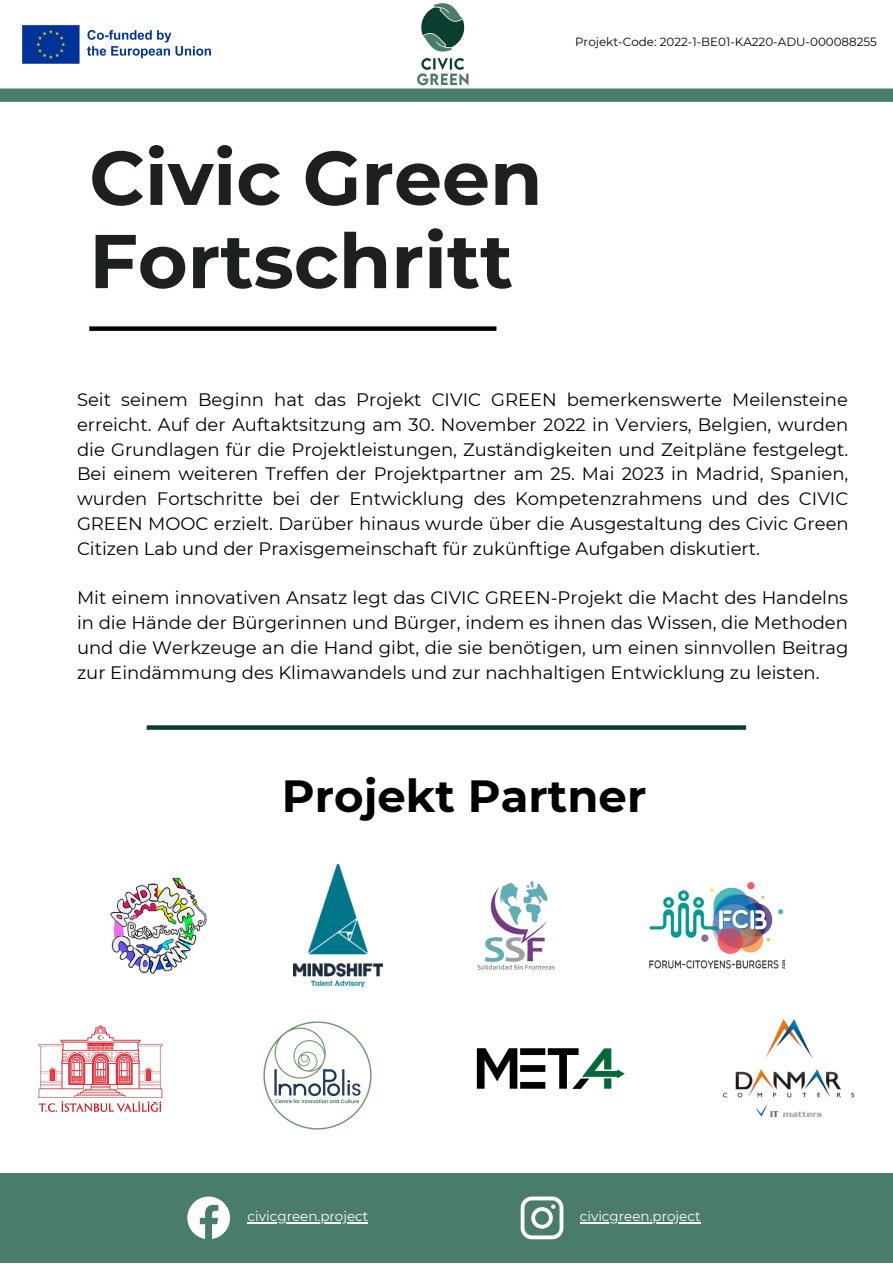
<style>
.page{position:relative;width:893px;height:1264px;background:#fff}
.page>*{position:absolute;margin:0;border:0;box-sizing:border-box;transform-origin:0 0}
.t1{font:700 76.05px/83.2px "Montserrat";color:#1c2120}
.t2{font:700 45px "Montserrat";color:#000}
.t3{font:18px/24.8px "Montserrat";color:#000;text-align:justify}
.t4{font:13.5px "Montserrat";color:#fff}
.t5{font:11.85px "Montserrat";color:#000}
</style>
<div class="page">
<div style="left:89px;top:326px;width:407px;height:5px;background:#000"></div>
<img style="left:22px;top:25px;width:189px;height:39px">
<div style="left:0;top:88px;width:892px;height:14px;background:#497c69"></div>
<img style="left:417px;top:3px;width:52px;height:83px">
<svg style="left:147px;top:725px;width:599px;height:4px;background:#1b4b40"></svg>
<div style="left:0;top:1173px;width:892px;height:89px;background:#497c69"></div>
<svg style="left:187px;top:1196px;width:43px;height:43px"></svg>
<hr style="left:247px;top:1222px;width:121px;height:1px;background:#fff">
<svg style="left:520px;top:1196px;width:43px;height:43px"></svg>
<hr style="left:579px;top:1222px;width:121px;height:1px;background:#fff">
<img style="left:110px;top:877px;width:97px;height:97px">
<img style="left:293px;top:864px;width:89px;height:122px">
<img style="left:649px;top:883px;width:136px;height:85px">
<img style="left:477px;top:881px;width:78px;height:89px">
<img style="left:38px;top:1025px;width:124px;height:86px">
<img style="left:263px;top:1021px;width:109px;height:109px">
<img style="left:476px;top:1048px;width:148px;height:41px">
<img style="left:723px;top:1019px;width:130px;height:97px">
<p class="t1" style="left:89px;top:136px;width:454px">Civic Green<br>Fortschritt</p>
<p class="t5" style="left:575px;top:35px;width:303px">Projekt-Code: 2022-1-BE01-KA220-ADU-000088255</p>
<p class="t3" style="left:77px;top:387px;width:773px">Seit seinem Beginn hat das Projekt CIVIC GREEN bemerkenswerte Meilensteine erreicht. Auf der Auftaktsitzung am 30. November 2022 in Verviers, Belgien, wurden die Grundlagen für die Projektleistungen, Zuständigkeiten und Zeitpläne festgelegt.<br>Bei einem weiteren Treffen der Projektpartner am 25. Mai 2023 in Madrid, Spanien, wurden Fortschritte bei der Entwicklung des Kompetenzrahmens und des CIVIC GREEN MOOC erzielt. Darüber hinaus wurde über die Ausgestaltung des Civic Green Citizen Lab und der Praxisgemeinschaft für zukünftige Aufgaben diskutiert.</p>
<p class="t3" style="left:77px;top:585px;width:773px">Mit einem innovativen Ansatz legt das CIVIC GREEN-Projekt die Macht des Handelns in die Hände der Bürgerinnen und Bürger, indem es ihnen das Wissen, die Methoden und die Werkzeuge an die Hand gibt, die sie benötigen, um einen sinnvollen Beitrag zur Eindämmung des Klimawandels und zur nachhaltigen Entwicklung zu leisten.</p>
<p class="t2" style="left:282px;top:768px;width:366px">Projekt Partner</p>
<p class="t4" style="left:247px;top:1207px;width:122px">civicgreen.project</p>
<p class="t4" style="left:579px;top:1207px;width:122px">civicgreen.project</p>
</div>
